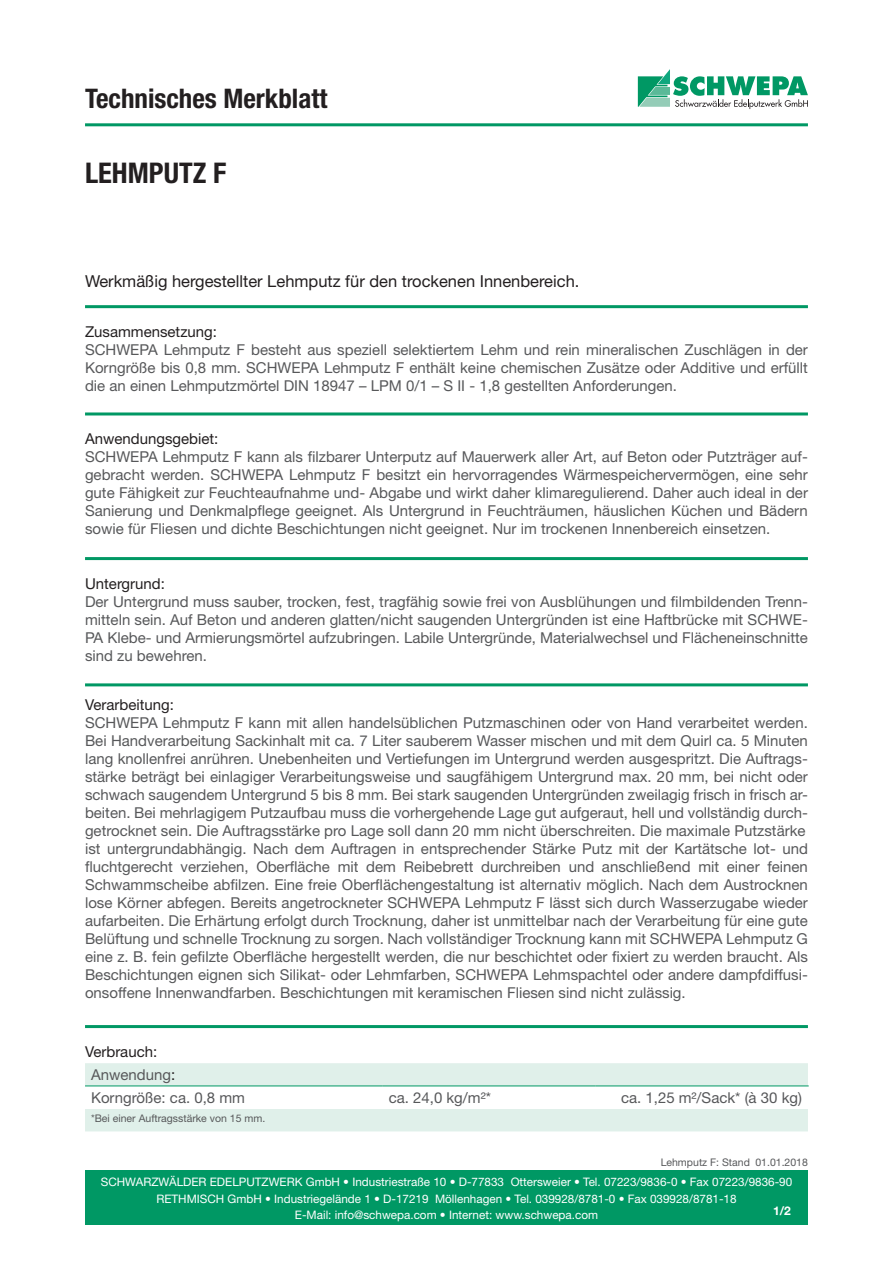
<style>
.page{position:relative;width:893px;height:1263px;background:#fff}
.page>*{position:absolute;margin:0;border:0;box-sizing:border-box;transform-origin:0 0}
.t1{font:700 condensed 28.5px "Helvetica Neue LT Std";color:#231f20}
.t2{font:700 condensed 27px "Helvetica Neue LT Std";color:#231f20}
.t3{font:16.5px "Helvetica Neue LT Std";color:#231f20}
.t4{font:15px/18px "Helvetica Neue LT Std";color:#57585a;text-align:justify}
.t5{font:15px "Helvetica Neue LT Std";color:#231f20}
.t6{font:700 12px "Helvetica Neue LT Std";color:#fff}
.t7{font:11.7px/16.5px "Helvetica Neue LT Std";color:#fff;text-align:center}
.t8{font:10.5px "Helvetica Neue LT Std";color:#57585a}
.s1{color:#231f20}
</style>
<div class="page">
<hr style="left:85px;top:123px;width:723px;height:3px;background:#009864">
<div style="left:85px;top:1171px;width:723px;height:54px;background:#009864"></div>
<svg style="left:638px;top:69px;width:170px;height:40px"></svg>
<hr style="left:85px;top:305px;width:723px;height:3px;background:#009864">
<hr style="left:85px;top:412px;width:723px;height:3px;background:#009864">
<hr style="left:85px;top:557px;width:723px;height:3px;background:#009864">
<hr style="left:85px;top:683px;width:723px;height:3px;background:#009864">
<hr style="left:85px;top:1025px;width:723px;height:3px;background:#009864">
<div style="left:85px;top:1063px;width:723px;height:68px;background:#e0f0ea"></div>
<div style="left:85px;top:1086px;width:298px;height:23px;background:#fff"></div>
<div style="left:383px;top:1086px;width:212px;height:23px;background:#fff"></div>
<div style="left:595px;top:1086px;width:213px;height:23px;background:#fff"></div>
<hr style="left:85px;top:1085px;width:298px;height:1px;background:#009864">
<hr style="left:383px;top:1085px;width:212px;height:1px;background:#009864">
<hr style="left:595px;top:1085px;width:214px;height:1px;background:#009864">
<h2 class="t2" style="left:85px;top:82px;width:244px">Technisches Merkblatt</h2>
<h1 class="t1" style="left:85px;top:156px;width:143px">LEHMPUTZ F</h1>
<p class="t3" style="left:85px;top:271px;width:496px">Werkmäßig hergestellter Lehmputz für den trockenen Innenbereich.</p>
<p class="t5" style="left:85px;top:323px;width:133px">Zusammensetzung:</p>
<p class="t4" style="left:85px;top:340px;width:724px">SCHWEPA Lehmputz F besteht aus speziell selektiertem Lehm und rein mineralischen Zuschlägen in der Korngröße bis 0,8 mm. SCHWEPA Lehmputz F enthält keine chemischen Zusätze oder Additive und erfüllt die an einen Lehmputzmörtel DIN 18947 – LPM 0/1 – S II - 1,8 gestellten Anforderungen.</p>
<p class="t5" style="left:85px;top:430px;width:135px">Anwendungsgebiet:</p>
<p class="t4" style="left:85px;top:448px;width:724px">SCHWEPA Lehmputz F kann als filzbarer Unterputz auf Mauerwerk aller Art, auf Beton oder Putzträger auf&shy;gebracht werden. SCHWEPA Lehmputz F besitzt ein hervorragendes Wärmespeichervermögen, eine sehr gute Fähigkeit zur Feuchteaufnahme und- Abgabe und wirkt daher klimaregulierend. Daher auch ideal in der Sanierung und Denkmalpflege geeignet. Als Untergrund in Feuchträumen, häuslichen Küchen und Bädern sowie für Fliesen und dichte Beschichtungen nicht geeignet. Nur im trockenen Innenbereich einsetzen.</p>
<p class="t5" style="left:85px;top:574px;width:81px">Untergrund:</p>
<p class="t4" style="left:85px;top:592px;width:724px">Der Untergrund muss sauber, trocken, fest, tragfähig sowie frei von Ausblühungen und filmbildenden Trenn&shy;mitteln sein. Auf Beton und anderen glatten/nicht saugenden Untergründen ist eine Haftbrücke mit SCHWE-PA Klebe- und Armierungsmörtel aufzubringen. Labile Untergründe, Materialwechsel und Flächeneinschnitte sind zu bewehren.</p>
<p class="t5" style="left:85px;top:696px;width:90px">Verarbeitung:</p>
<p class="t4" style="left:85px;top:714px;width:724px;text-align:left">SCHWEPA Lehmputz F kann mit allen handelsüblichen Putzmaschinen oder von Hand verarbeitet werden.<br>Bei Handverarbeitung Sackinhalt mit ca. 7 Liter sauberem Wasser mischen und mit dem Quirl ca. 5 Minuten lang knollenfrei anrühren. Unebenheiten und Vertiefungen im Untergrund werden ausgespritzt. Die Auftrags&shy;stärke beträgt bei einlagiger Verarbeitungsweise und saugfähigem Untergrund max. 20 mm, bei nicht oder schwach saugendem Untergrund 5 bis 8 mm. Bei stark saugenden Untergründen zweilagig frisch in frisch ar&shy;beiten. Bei mehrlagigem Putzaufbau muss die vorhergehende Lage gut aufgeraut, hell und vollständig durch&shy;getrocknet sein. Die Auftragsstärke pro Lage soll dann 20 mm nicht überschreiten. Die maximale Putzstärke ist untergrundabhängig. Nach dem Auftragen in entsprechender Stärke Putz mit der Kartätsche lot- und fluchtgerecht verziehen, Oberfläche mit dem Reibebrett durchreiben und anschließend mit einer feinen Schwammscheibe abfilzen. Eine freie Oberflächengestaltung ist alternativ möglich. Nach dem Austrocknen lose Körner abfegen. Bereits angetrockneter SCHWEPA Lehmputz F lässt sich durch Wasserzugabe wieder aufarbeiten. Die Erhärtung erfolgt durch Trocknung, daher ist unmittelbar nach der Verarbeitung für eine gute Belüftung und schnelle Trocknung zu sorgen. Nach vollständiger Trocknung kann mit SCHWEPA Lehmputz G eine z. B. fein gefilzte Oberfläche hergestellt werden, die nur beschichtet oder fixiert zu werden braucht. Als Beschichtungen eignen sich Silikat- oder Lehmfarben, SCHWEPA Lehmspachtel oder andere dampfdiffusi&shy;onsoffene Innenwandfarben. Beschichtungen mit keramischen Fliesen sind nicht zulässig.</p>
<p class="t5" style="left:85px;top:1043px;width:74px">Verbrauch:</p>
<p class="t4" style="left:91px;top:1063px;width:155px;line-height:22.8px">Anwendung<span class="s1">:<br></span>Korngröße: ca. 0,8 mm</p>
<p class="t8" style="left:91px;top:1112px;width:176px">*Bei einer Auftragsstärke von 15 mm.</p>
<p class="t4" style="left:389px;top:1088px;width:104px">ca. 24,0 kg/m²*</p>
<p class="t4" style="left:621px;top:1088px;width:182px">ca. 1,25 m²/Sack* (à 30 kg)</p>
<p class="t8" style="left:661px;top:1156px;width:149px">Lehmputz F: Stand 01.01.2018</p>
<p class="t7" style="left:101px;top:1173px;width:693px">SCHWARZWÄLDER EDELPUTZWERK GmbH • Industriestraße 10 • D-77833 Ottersweier • Tel. 07223/9836-0 • Fax 07223/9836-90<br>RETHMISCH GmbH • Industriegelände 1 • D-17219 Möllenhagen • Tel. 039928/8781-0 • Fax 039928/8781-18<br>E-Mail: info@schwepa.com • Internet: www.schwepa.com</p>
<p class="t6" style="left:773px;top:1203px;width:19px">1/2</p>
</div>
